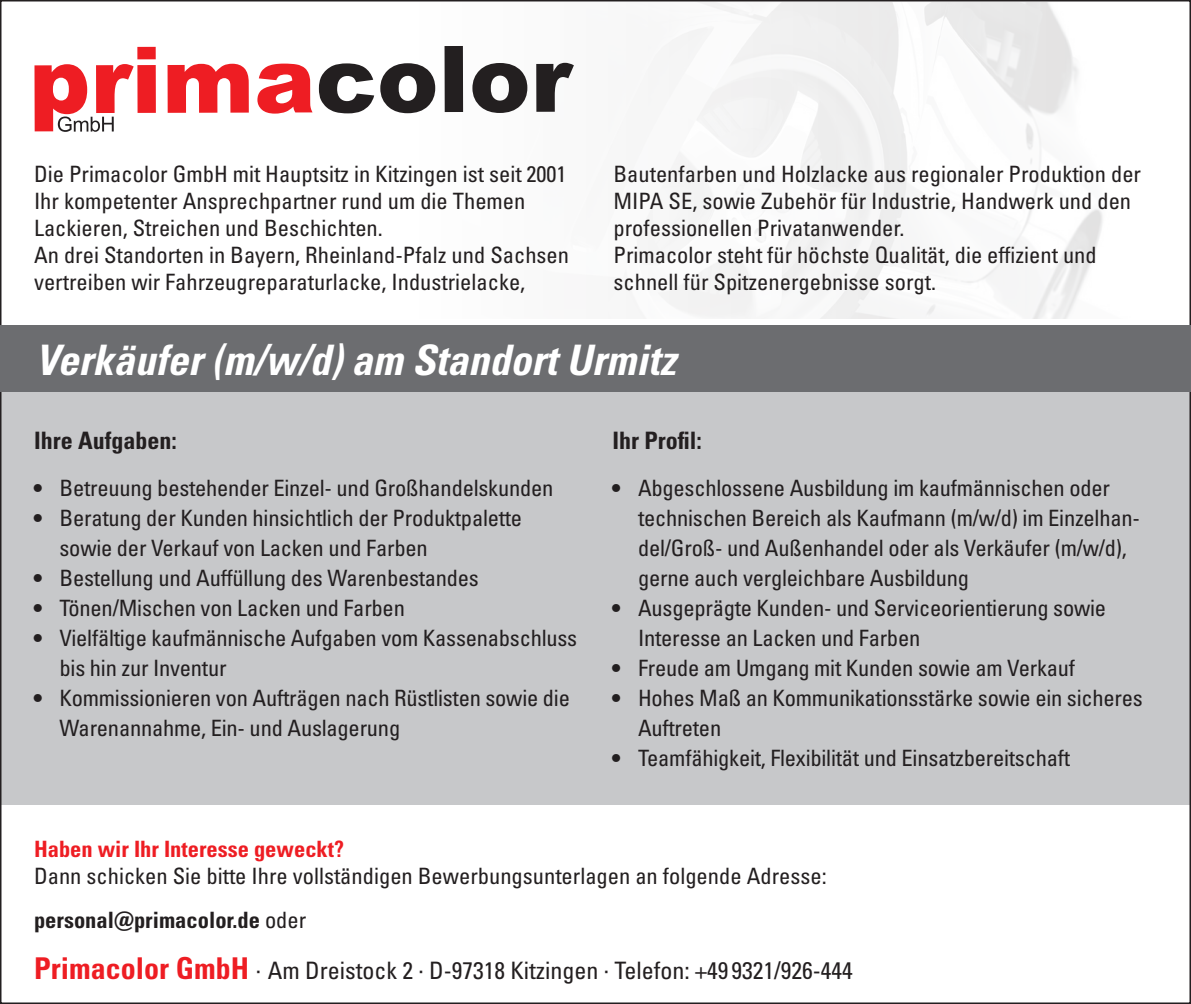
<style>
.page{position:relative;width:1191px;height:1004px;background:#fff}
.page>*{position:absolute;margin:0;border:0;box-sizing:border-box;transform-origin:0 0}
.t1{font:42px "Univers LTCYR 67 Bold Cond Obl";color:#fff}
.t2{font:condensed 24px "Univers LTCYR 57";color:#231f20}
.t3{font:24px "Univers LTCYR 67 Bold Cond";color:#231f20}
.t4{font:condensed 22.5px/27px "Univers LTCYR 57";letter-spacing:-.01em;color:#231f20}
.t5{font:22.5px "Univers LTCYR 67 Bold Cond";color:#ee1d23}
.t6{font:22.5px "Univers LTCYR 67 Bold Cond";color:#231f20}
.s1{font-family:"Univers LTCYR 57";font-stretch:condensed}
.s2{font-family:"Univers LTCYR 67 Bold Cond";font-stretch:normal;font-size:30px;color:#ee1d23}
</style>
<div class="page">
<svg style="left:319px;top:46px;width:255px;height:67px"></svg>
<svg style="left:34px;top:46px;width:278px;height:86px"></svg>
<div style="left:0;top:391px;width:1191px;height:413px;background:#c7c8ca"></div>
<div style="left:0;top:324px;width:1191px;height:67px;background:#6c6d70"></div>
<p class="t4" style="left:34px;top:160px;width:536px">Die Primacolor GmbH mit Hauptsitz in Kitzingen ist seit 2001<br>Ihr kompetenter Ansprechpartner rund um die Themen Lackieren, Streichen und Beschichten.<br>An drei Standorten in Bayern, Rheinland-Pfalz und Sachsen vertreiben wir Fahrzeugreparaturlacke, Industrielacke,</p>
<p class="t4" style="left:613px;top:160px;width:529px">Bautenfarben und Holzlacke aus regionaler Produktion der MIPA SE, sowie Zubehör für Industrie, Handwerk und den professionellen Privatanwender.<br>Primacolor steht für höchste Qualität, die effizient und schnell für Spitzenergebnisse sorgt.</p>
<h1 class="t1" style="left:36px;top:334px;width:642px">Verkäufer (m/w/d) am Standort Urmitz</h1>
<p class="t3" style="left:34px;top:426px;width:144px">Ihre Aufgaben:</p>
<p class="t4" style="left:34px;top:474px;width:521px">• Betreuung bestehender Einzel- und Großhandelskunden</p>
<p class="t4" style="left:60px;top:502px;width:464px;line-height:30px;text-indent:-26px">• Beratung der Kunden hinsichtlich der Produktpalette sowie der Verkauf von Lacken und Farben</p>
<p class="t4" style="left:34px;top:564px;width:446px">• Bestellung und Auffüllung des Warenbestandes</p>
<p class="t4" style="left:34px;top:594px;width:372px">• Tönen/Mischen von Lacken und Farben</p>
<p class="t4" style="left:60px;top:622px;width:519px;line-height:30px;text-indent:-26px">• Vielfältige kaufmännische Aufgaben vom Kassenabschluss bis hin zur Inventur</p>
<p class="t4" style="left:60px;top:682px;width:512px;line-height:30px;text-indent:-26px">• Kommissionieren von Aufträgen nach Rüstlisten sowie die<br>Warenannahme, Ein- und Auslagerung</p>
<p class="t3" style="left:612px;top:426px;width:91px">Ihr Profil:</p>
<p class="t4" style="left:638px;top:472px;width:503px;line-height:30px;text-indent:-26px">• Abgeschlossene Ausbildung im kaufmännischen oder technischen Bereich als Kaufmann (m/w/d) im Einzelhan&shy;del/Groß- und Außenhandel oder als Verkäufer (m/w/d), gerne auch vergleichbare Ausbildung</p>
<p class="t4" style="left:638px;top:592px;width:469px;line-height:30px;text-indent:-26px">• Ausgeprägte Kunden- und Serviceorientierung sowie<br>Interesse an Lacken und Farben</p>
<p class="t4" style="left:612px;top:654px;width:464px">• Freude am Umgang mit Kunden sowie am Verkauf</p>
<p class="t4" style="left:638px;top:682px;width:506px;line-height:30px;text-indent:-26px">• Hohes Maß an Kommunikationsstärke sowie ein sicheres<br>Auftreten</p>
<p class="t4" style="left:612px;top:744px;width:459px">• Teamfähigkeit, Flexibilität und Einsatzbereitschaft</p>
<p class="t5" style="left:34px;top:835px;width:311px">Haben wir Ihr Interesse geweckt?</p>
<p class="t4" style="left:34px;top:862px;width:794px">Dann schicken Sie bitte Ihre vollständigen Bewerbungsunterlagen an folgende Adresse:</p>
<p class="t6" style="left:34px;top:906px;width:274px">personal@primacolor.de <span class="s1">oder</span></p>
<p class="t2" style="left:34px;top:954px;width:820px"><span class="s2">Primacolor GmbH</span> · Am Dreistock 2 · D-97318 Kitzingen · Telefon: +49 9321/926-444</p>
</div>
